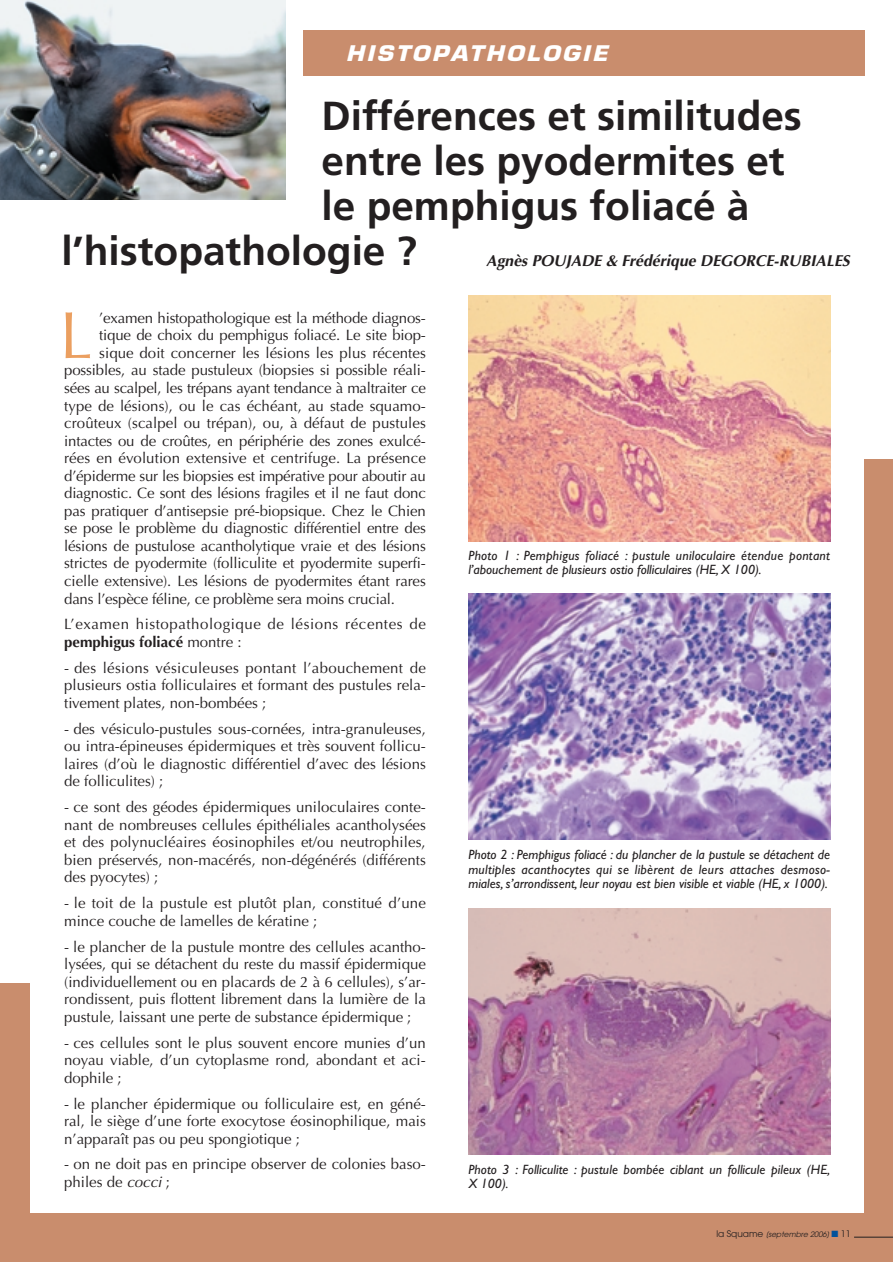
<style>
.page{position:relative;width:893px;height:1262px;background:#fff}
.page>*{position:absolute;margin:0;border:0;box-sizing:border-box;transform-origin:0 0}
.t1{font:66.45px "Optima";color:#eb9f60}
.t2{font:700 40.5px "Frutiger";color:#231f20}
.t3{font:italic 700 21px "Eurostile";letter-spacing:.11em;color:#fff;scale:1.1 1}
.t4{font:italic 700 15.75px "Optima";color:#231f20}
.t5{font:15px/17.5px "Optima";letter-spacing:-.005em;color:#231f20;text-align:justify}
.t6{font:15px/17.5px "Optima";letter-spacing:.04em;color:#231f20}
.t7{font:italic 13.5px/14.2px "Gill Sans";letter-spacing:.005em;color:#231f20}
.t8{font:italic 7.5px "Avant Garde";color:#231f20}
.s1{font-weight:700}
.s2{font-style:italic}
.s3{font-style:normal;font-size:9px}
.s4{color:#01529b}
</style>
<div class="page">
<div style="left:0;top:459px;width:892px;height:802px;background:#c98d6d"></div>
<div style="left:30px;top:68px;width:834px;height:1144px;background:#fff"></div>
<hr style="left:854px;top:1236px;width:38px;height:1px;background:#231f20">
<img style="left:468px;top:295px;width:362px;height:246px">
<img style="left:468px;top:593px;width:362px;height:246px">
<div style="left:303px;top:30px;width:562px;height:45px;background:#c98d6d"></div>
<img style="left:468px;top:908px;width:362px;height:246px">
<div style="left:0;top:102px;width:43px;height:880px;background:#fff"></div>
<img style="left:0;top:0;width:285px;height:200px">
<h3 class="t3" style="left:346px;top:45px;width:240px">HISTOPATHOLOGIE</h3>
<h2 class="t2" style="left:321px;top:99px;width:482px">Différences et similitudes</h2>
<h2 class="t2" style="left:321px;top:144px;width:464px">entre les pyodermites et</h2>
<h2 class="t2" style="left:321px;top:189px;width:429px">le pemphigus foliacé à</h2>
<h2 class="t2" style="left:61px;top:234px;width:357px">l’histopathologie ?</h2>
<p class="t4" style="left:486px;top:254px;width:365px">Agnès POUJADE &amp; Frédérique DEGORCE-RUBIALES</p>
<h1 class="t1" style="left:60px;top:308px;width:35px">L</h1>
<p class="t5" style="left:99px;top:310px;width:328px">’examen histopathologique est la méthode diagnos-</p>
<p class="t5" style="left:99px;top:328px;width:328px">tique de choix du pemphigus foliacé. Le site biop-</p>
<p class="t5" style="left:99px;top:345px;width:328px">sique doit concerner les lésions les plus récentes</p>
<p class="t5" style="left:64px;top:363px;width:363px">possibles, au stade pustuleux (biopsies si possible réali-</p>
<p class="t5" style="left:64px;top:380px;width:363px">sées au scalpel, les trépans ayant tendance à maltraiter ce</p>
<p class="t5" style="left:64px;top:398px;width:363px">type de lésions), ou le cas échéant, au stade squamo-</p>
<p class="t5" style="left:64px;top:415px;width:363px">croûteux (scalpel ou trépan), ou, à défaut de pustules</p>
<p class="t5" style="left:64px;top:433px;width:363px">intactes ou de croûtes, en périphérie des zones exulcé-</p>
<p class="t5" style="left:64px;top:451px;width:363px">rées en évolution extensive et centrifuge. La présence</p>
<p class="t5" style="left:64px;top:468px;width:363px">d’épiderme sur les biopsies est impérative pour aboutir au</p>
<p class="t5" style="left:64px;top:486px;width:363px">diagnostic. Ce sont des lésions fragiles et il ne faut donc</p>
<p class="t5" style="left:64px;top:503px;width:363px">pas pratiquer d’antisepsie pré-biopsique. Chez le Chien</p>
<p class="t5" style="left:64px;top:521px;width:363px">se pose le problème du diagnostic différentiel entre des</p>
<p class="t5" style="left:64px;top:538px;width:363px">lésions de pustulose acantholytique vraie et des lésions</p>
<p class="t5" style="left:64px;top:556px;width:363px">strictes de pyodermite (folliculite et pyodermite superfi-</p>
<p class="t5" style="left:64px;top:573px;width:363px">cielle extensive). Les lésions de pyodermites étant rares</p>
<p class="t5" style="left:64px;top:591px;width:332px">dans l’espèce féline, ce problème sera moins crucial.</p>
<p class="t6" style="left:64px;top:617px;width:363px">L’examen histopathologique de lésions récentes de <span class="s1">pemphigus foliacé</span> montre :</p>
<p class="t5" style="left:64px;top:660px;width:363px">- des lésions vésiculeuses pontant l’abouchement de plusieurs ostia folliculaires et formant des pustules rela&shy;tivement plates, non-bombées ;</p>
<p class="t5" style="left:64px;top:721px;width:363px">- des vésiculo-pustules sous-cornées, intra-granuleuses, ou intra-épineuses épidermiques et très souvent follicu&shy;laires (d’où le diagnostic différentiel d’avec des lésions de folliculites) ;</p>
<p class="t5" style="left:64px;top:799px;width:363px">- ce sont des géodes épidermiques uniloculaires conte&shy;nant de nombreuses cellules épithéliales acantholysées et des polynucléaires éosinophiles et/ou neutrophiles, bien préservés, non-macérés, non-dégénérés (différents des pyocytes) ;</p>
<p class="t5" style="left:64px;top:895px;width:363px">- le toit de la pustule est plutôt plan, constitué d’une mince couche de lamelles de kératine ;</p>
<p class="t5" style="left:64px;top:939px;width:363px">- le plancher de la pustule montre des cellules acantho&shy;lysées, qui se détachent du reste du massif épidermique (individuellement ou en placards de 2 à 6 cellules), s’ar&shy;rondissent, puis flottent librement dans la lumière de la pustule, laissant une perte de substance épidermique ;</p>
<p class="t5" style="left:64px;top:1035px;width:363px">- ces cellules sont le plus souvent encore munies d’un noyau viable, d’un cytoplasme rond, abondant et aci&shy;dophile ;</p>
<p class="t5" style="left:64px;top:1096px;width:363px">- le plancher épidermique ou folliculaire est, en géné&shy;ral, le siège d’une forte exocytose éosinophilique, mais n’apparaît pas ou peu spongiotique ;</p>
<p class="t5" style="left:64px;top:1157px;width:363px">- on ne doit pas en principe observer de colonies baso&shy;philes de <span class="s2">cocci</span> ;</p>
<p class="t7" style="left:468px;top:550px;width:363px">Photo 1 : Pemphigus foliacé : pustule uniloculaire étendue pontant l’abouchement de plusieurs ostio folliculaires (HE, X 100).</p>
<p class="t7" style="left:468px;top:849px;width:363px;text-align:justify">Photo 2 : Pemphigus foliacé : du plancher de la pustule se détachent de multiples acanthocytes qui se libèrent de leurs attaches desmoso&shy;miales, s’arrondissent, leur noyau est bien visible et viable (HE, x 1000).</p>
<p class="t7" style="left:468px;top:1163px;width:363px">Photo 3 : Folliculite : pustule bombée ciblant un follicule pileux (HE,<br>X 100).</p>
<p class="t8" style="left:716px;top:1231px;width:136px"><span class="s3">la Squame</span> [septembre 2006] <span class="s4">■</span> <span class="s3">11</span></p>
</div>
